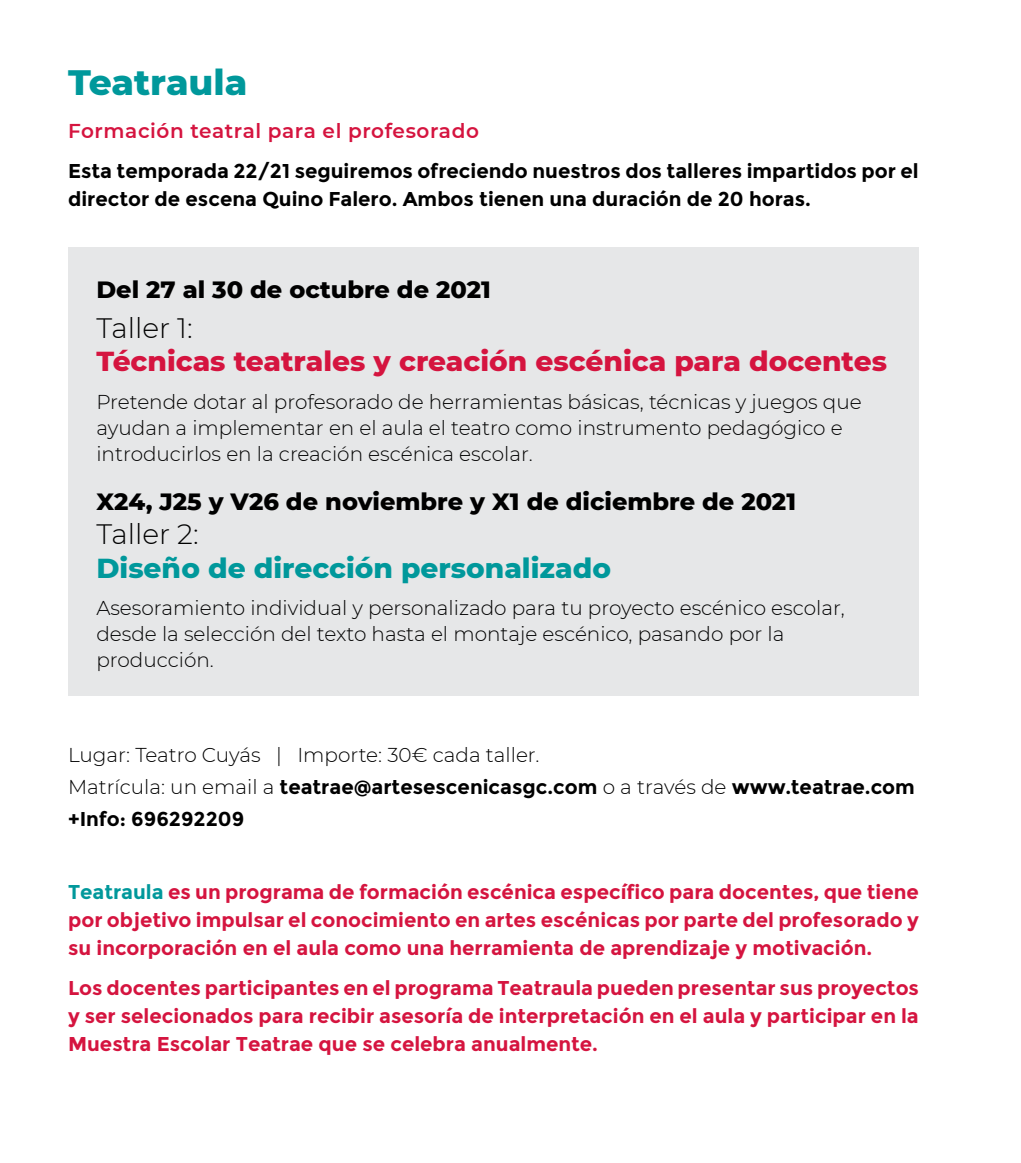
<style>
.page{position:relative;width:1021px;height:1163px;background:#fff}
.page>*{position:absolute;margin:0;border:0;box-sizing:border-box;transform-origin:0 0}
.t1{font:800 36px "Montserrat";color:#00989b}
.t2{font:800 28px "Montserrat";color:#d5143f}
.t3{font:800 28px "Montserrat";color:#00989b}
.t4{font:300 28px "Montserrat";color:#000}
.t5{font:800 24px "Montserrat";color:#000}
.t6{font:300 20px/26px "Montserrat";color:#000}
.t7{font:700 20px/28px "Montserrat";color:#d5143f;text-align:justify}
.t8{font:700 20px/28px "Montserrat";color:#000}
.t9{font:600 20px "Montserrat";letter-spacing:.03em;color:#d5143f}
.s1{font-weight:700}
.s2{color:#00989b}
</style>
<div class="page">
<div style="left:68px;top:247px;width:850px;height:448px;background:#e6e7e8"></div>
<h1 class="t1" style="left:68px;top:56px;width:181px">Teatraula</h1>
<p class="t9" style="left:68px;top:117px;width:412px">Formación teatral para el profesorado</p>
<p class="t8" style="left:68px;top:157px;width:852px">Esta temporada 22/21 seguiremos ofreciendo nuestros dos talleres impartidos por el director de escena Quino Falero. Ambos tienen una duración de 20 horas.</p>
<p class="t5" style="left:96px;top:272px;width:396px">Del 27 al 30 de octubre de 2021</p>
<h2 class="t4" style="left:96px;top:308px;width:98px">Taller 1:</h2>
<h2 class="t2" style="left:96px;top:340px;width:792px">Técnicas teatrales y creación escénica para docentes</h2>
<p class="t6" style="left:96px;top:388px;width:766px">Pretende dotar al profesorado de herramientas básicas, técnicas y juegos que ayudan a implementar en el aula el teatro como instrumento pedagógico e introducirlos en la creación escénica escolar.</p>
<p class="t5" style="left:96px;top:484px;width:701px">X24, J25 y V26 de noviembre y X1 de diciembre de 2021</p>
<h2 class="t4" style="left:96px;top:515px;width:104px">Taller 2:</h2>
<h2 class="t3" style="left:96px;top:547px;width:516px">Diseño de dirección personalizado</h2>
<p class="t6" style="left:96px;top:594px;width:749px">Asesoramiento individual y personalizado para tu proyecto escénico escolar, desde la selección del texto hasta el montaje escénico, pasando por la producción.</p>
<p class="t6" style="left:68px;top:738px;width:848px;line-height:31.6px">Lugar: Teatro Cuyás | Importe: 30€ cada taller.<br>Matrícula: un email a <span class="s1">teatrae@artesescenicasgc.com</span> o a través de <span class="s1">www.teatrae.com +Info: 696292209</span></p>
<p class="t7" style="left:68px;top:878px;width:852px"><span class="s2">Teatraula</span> es un programa de formación escénica específico para docentes, que tiene por objetivo impulsar el conocimiento en artes escénicas por parte del profesorado y su incorporación en el aula como una herramienta de aprendizaje y motivación.</p>
<p class="t7" style="left:68px;top:973px;width:852px">Los docentes participantes en el programa Teatraula pueden presentar sus proyectos y ser selecionados para recibir asesoría de interpretación en el aula y participar en la Muestra Escolar Teatrae que se celebra anualmente.</p>
</div>
